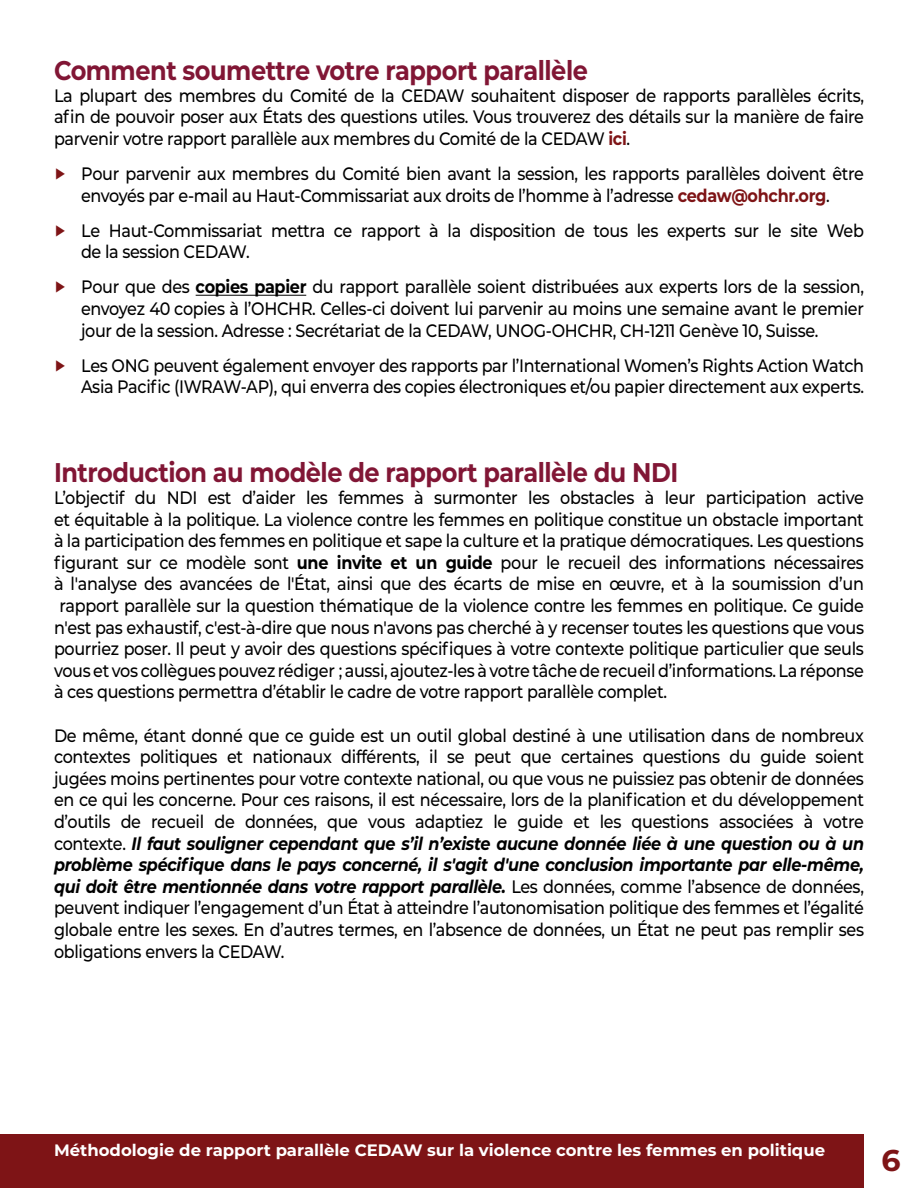
<style>
.page{position:relative;width:918px;height:1188px;background:#fff}
.page>*{position:absolute;margin:0;border:0;box-sizing:border-box;transform-origin:0 0}
.t1{font:700 30px "Montserrat";color:#7e1416}
.Body_Text{font:700 27px "Montserrat";letter-spacing:-.02em;color:#811635;scale:.89 1}
.Heading{font:700 27px "Montserrat";letter-spacing:-.02em;color:#811635;scale:.89 1}
.Body_Text-2{font:500 18px/21.6px "Montserrat";letter-spacing:-.02em;color:#000;text-align:justify;scale:.89 1}
.t2{font:700 16.5px "Montserrat";color:#fff}
.s1{font-weight:700;color:#7e1416}
.s2{color:#7e1416}
.s3{font-weight:700}
.s4{font-weight:700;font-style:italic}
</style>
<div class="page">
<div style="left:0;top:1134px;width:864px;height:54px;background:#7e1416"></div>
<hr style="left:196px;top:295px;width:110px;height:1px;background:#000">
<p class="Heading" style="left:54px;top:51px;width:601px">Comment soumettre votre rapport parallèle</p>
<p class="Body_Text-2" style="left:54px;top:84px;width:912px">La plupart des membres du Comité de la CEDAW souhaitent disposer de rapports parallèles écrits, afin de pouvoir poser aux États des questions utiles. Vous trouverez des détails sur la manière de faire parvenir votre rapport parallèle aux membres du Comité de la CEDAW <span class="s1">ici</span>.</p>
<p class="Body_Text-2" style="left:54px;top:162px;width:912px;text-align:center"><span class="s2">▶</span> Pour parvenir aux membres du Comité bien avant la session, les rapports parallèles doivent être envoyés par e-mail au Haut-Commissariat aux droits de l’homme à l’adresse <span class="s1">cedaw@ohchr.org</span>.</p>
<p class="Body_Text-2" style="left:81px;top:219px;width:881px;text-indent:-27px"><span class="s2">▶</span> Le Haut-Commissariat mettra ce rapport à la disposition de tous les experts sur le site Web de la session CEDAW.</p>
<p class="Body_Text-2" style="left:81px;top:276px;width:881px;text-indent:-27px"><span class="s2">▶</span> Pour que des <span class="s3">copies papier</span> du rapport parallèle soient distribuées aux experts lors de la session, envoyez 40 copies à l’OHCHR. Celles-ci doivent lui parvenir au moins une semaine avant le premier jour de la session. Adresse : Secrétariat de la CEDAW, UNOG-OHCHR, CH-1211 Genève 10, Suisse.</p>
<p class="Body_Text-2" style="left:54px;top:354px;width:912px;text-align:right"><span class="s2">▶</span> Les ONG peuvent également envoyer des rapports par l’International Women’s Rights Action Watch<br>Asia Pacific (IWRAW-AP), qui enverra des copies électroniques et/ou papier directement aux experts.</p>
<p class="Body_Text" style="left:54px;top:453px;width:703px">Introduction au modèle de rapport parallèle du NDI</p>
<p class="Body_Text-2" style="left:54px;top:486px;width:912px">L’objectif du NDI est d’aider les femmes à surmonter les obstacles à leur participation active</p>
<p class="Body_Text-2" style="left:54px;top:508px;width:912px">et équitable à la politique. La violence contre les femmes en politique constitue un obstacle important</p>
<p class="Body_Text-2" style="left:54px;top:529px;width:912px">à la participation des femmes en politique et sape la culture et la pratique démocratiques. Les questions</p>
<p class="Body_Text-2" style="left:54px;top:551px;width:912px">figurant sur ce modèle sont <span class="s3">une invite et un guide</span> pour le recueil des informations nécessaires</p>
<p class="Body_Text-2" style="left:54px;top:573px;width:912px">à l'analyse des avancées de l'État, ainsi que des écarts de mise en œuvre, et à la soumission d’un</p>
<p class="Body_Text-2" style="left:60px;top:594px;width:905px">rapport parallèle sur la question thématique de la violence contre les femmes en politique. Ce guide</p>
<p class="Body_Text-2" style="left:54px;top:616px;width:912px">n'est pas exhaustif, c'est-à-dire que nous n'avons pas cherché à y recenser toutes les questions que vous</p>
<p class="Body_Text-2" style="left:54px;top:637px;width:912px">pourriez poser. Il peut y avoir des questions spécifiques à votre contexte politique particulier que seuls</p>
<p class="Body_Text-2" style="left:54px;top:659px;width:912px">vous et vos collègues pouvez rédiger ; aussi, ajoutez-les à votre tâche de recueil d’informations. La réponse</p>
<p class="Body_Text-2" style="left:54px;top:681px;width:691px">à ces questions permettra d’établir le cadre de votre rapport parallèle complet.</p>
<p class="Body_Text-2" style="left:54px;top:724px;width:912px">De même, étant donné que ce guide est un outil global destiné à une utilisation dans de nombreux contextes politiques et nationaux différents, il se peut que certaines questions du guide soient jugées moins pertinentes pour votre contexte national, ou que vous ne puissiez pas obtenir de données en ce qui les concerne. Pour ces raisons, il est nécessaire, lors de la planification et du développement d’outils de recueil de données, que vous adaptiez le guide et les questions associées à votre contexte. <span class="s4">Il faut souligner cependant que s’il n’existe aucune donnée liée à une question ou à un problème spécifique dans le pays concerné, il s'agit d'une conclusion importante par elle-même, qui doit être mentionnée dans votre rapport parallèle.</span> Les données, comme l’absence de données, peuvent indiquer l’engagement d’un État à atteindre l’autonomisation politique des femmes et l’égalité globale entre les sexes. En d’autres termes, en l’absence de données, un État ne peut pas remplir ses obligations envers la CEDAW.</p>
<p class="t2" style="left:54px;top:1138px;width:773px">Méthodologie de rapport parallèle CEDAW sur la violence contre les femmes en politique</p>
<h1 class="t1" style="left:881px;top:1139px;width:21px">6</h1>
</div>
